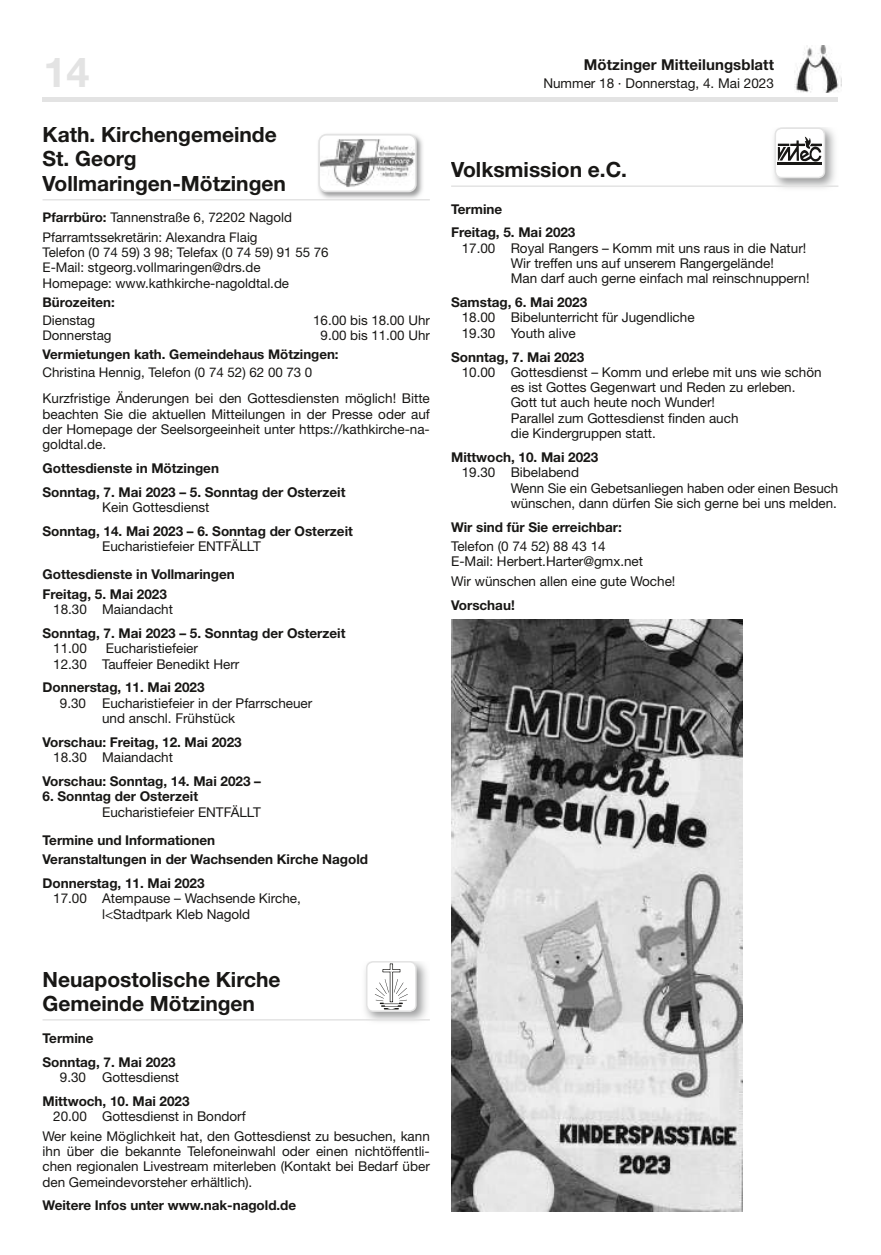
<style>
.page{position:relative;width:881px;height:1255px;background:#fff}
.page>*{position:absolute;margin:0;border:0;box-sizing:border-box;transform-origin:0 0}
.t1{font:700 41.4px "Helvetica Neue LT Std";color:#e3e3e3}
.t2{font:700 21px/24px "Helvetica Neue";color:#181715}
.t3{font:700 21px/24px "Helvetica Neue LT Std";color:#181715}
.t4{font:700 15px "Helvetica Neue LT Std";letter-spacing:.005em;color:#181715}
.t5{font:13.5px/15.3px "Helvetica Neue LT Std";color:#181715}
.t6{font:700 13.5px/23.9px "Helvetica Neue LT Std";color:#181715}
.t7{font:13.35px/15.3px "Helvetica Neue LT Std";color:#181715}
.t8{font:700 13.35px "Helvetica Neue LT Std";color:#181715}
.s1{font-weight:700}
</style>
<div class="page">
<hr style="left:43px;top:98px;width:795px;height:4px;background:#e3e3e3">
<img style="left:794px;top:46px;width:47px;height:47px">
<img style="left:318px;top:133px;width:105px;height:66px">
<div style="left:319px;top:135px;width:96px;height:56px;background:#fff;border-radius:7px"></div>
<img style="left:321px;top:139px;width:92px;height:48px">
<div style="left:318px;top:134px;width:98px;height:58px;border:2px solid #e3e3e3;border-radius:7px"></div>
<hr style="left:43px;top:199px;width:386px;height:1px;background:#e3e3e3">
<img style="left:362px;top:961px;width:67px;height:61px">
<div style="left:366px;top:961px;width:50px;height:50px;background:#fff;border-radius:6px"></div>
<svg style="left:375px;top:964px;width:32px;height:43px"></svg>
<div style="left:366px;top:961px;width:50px;height:50px;border:2px solid #e3e3e3;border-radius:6px"></div>
<hr style="left:43px;top:1019px;width:386px;height:1px;background:#e3e3e3">
<img style="left:774px;top:127px;width:61px;height:61px">
<div style="left:775px;top:128px;width:49px;height:49px;background:#fff;border-radius:6px"></div>
<hr style="left:777px;top:162px;width:44px;height:3px;background:#181715">
<svg style="left:777px;top:137px;width:44px;height:25px"></svg>
<div style="left:774px;top:127px;width:50px;height:51px;border:2px solid #e3e3e3;border-radius:6px"></div>
<hr style="left:451px;top:185px;width:387px;height:2px;background:#e3e3e3">
<img style="left:451px;top:619px;width:291px;height:592px">
<h1 class="t1" style="left:43px;top:57px;width:47px">14</h1>
<p class="t4" style="left:583px;top:60px;width:191px">Mötzinger Mitteilungsblatt</p>
<p class="t5" style="left:543px;top:77px;width:232px">Nummer 18 · Donnerstag, 4. Mai 2023</p>
<h2 class="t3" style="left:43px;top:123px;width:245px">Kath. Kirchengemeinde<br>St. Georg<br>Vollmaringen-Mötzingen</h2>
<p class="t7" style="left:43px;top:209px;width:251px;line-height:19.5px"><span class="s1">Pfarrbüro:</span> Tannenstraße 6, 72202 Nagold<br>Pfarramtssekretärin: Alexandra Flaig</p>
<p class="t7" style="left:43px;top:246px;width:287px">Telefon (0 74 59) 3 98; Telefax (0 74 59) 91 55 76<br>E-Mail: stgeorg.vollmaringen@drs.de<br>Homepage: www.kathkirche-nagoldtal.de</p>
<p class="t8" style="left:43px;top:295px;width:74px">Bürozeiten:</p>
<p class="t7" style="left:43px;top:313px;width:54px">Dienstag</p>
<p class="t7" style="left:313px;top:313px;width:118px">16.00 bis 18.00 Uhr</p>
<p class="t7" style="left:43px;top:329px;width:70px">Donnerstag</p>
<p class="t7" style="left:320px;top:329px;width:111px">9.00 bis 11.00 Uhr</p>
<p class="t8" style="left:43px;top:347px;width:297px">Vermietungen kath. Gemeindehaus Mötzingen:</p>
<p class="t7" style="left:43px;top:366px;width:271px">Christina Hennig, Telefon (0 74 52) 62 00 73 0</p>
<p class="t5" style="left:43px;top:392px;width:388px;text-align:justify">Kurzfristige Änderungen bei den Gottesdiensten möglich! Bitte beachten Sie die aktuellen Mitteilungen in der Presse oder auf der Homepage der Seelsorgeeinheit unter https://kathkirche-na&shy;goldtal.de.</p>
<p class="t6" style="left:43px;top:457px;width:304px">Gottesdienste in Mötzingen<br>Sonntag, 7. Mai 2023 – 5. Sonntag der Osterzeit</p>
<p class="t5" style="left:102px;top:501px;width:109px">Kein Gottesdienst</p>
<p class="t6" style="left:43px;top:520px;width:312px">Sonntag, 14. Mai 2023 – 6. Sonntag der Osterzeit</p>
<p class="t5" style="left:102px;top:540px;width:160px">Eucharistiefeier ENTFÄLLT</p>
<p class="t6" style="left:43px;top:566px;width:194px;line-height:19.5px">Gottesdienste in Vollmaringen<br>Freitag, 5. Mai 2023</p>
<p class="t5" style="left:53px;top:603px;width:121px">18.30 Maiandacht</p>
<p class="t6" style="left:43px;top:622px;width:304px">Sonntag, 7. Mai 2023 – 5. Sonntag der Osterzeit</p>
<p class="t5" style="left:53px;top:642px;width:35px">11.00</p>
<p class="t5" style="left:53px;top:642px;width:188px;text-indent:53px">Eucharistiefeier<br>12.30 Tauffeier Benedikt Herr</p>
<p class="t6" style="left:43px;top:677px;width:163px">Donnerstag, 11. Mai 2023</p>
<p class="t5" style="left:102px;top:696px;width:212px;text-indent:-42px">9.30 Eucharistiefeier in der Pfarrscheuer und anschl. Frühstück</p>
<p class="t6" style="left:43px;top:731px;width:200px">Vorschau: Freitag, 12. Mai 2023</p>
<p class="t5" style="left:53px;top:751px;width:121px">18.30 Maiandacht</p>
<p class="t6" style="left:43px;top:770px;width:220px">Vorschau: Sonntag, 14. Mai 2023 –</p>
<p class="t6" style="left:43px;top:785px;width:157px">6. Sonntag der Osterzeit</p>
<p class="t5" style="left:102px;top:805px;width:160px">Eucharistiefeier ENTFÄLLT</p>
<p class="t6" style="left:43px;top:831px;width:327px;line-height:19.5px">Termine und Informationen<br>Veranstaltungen in der Wachsenden Kirche Nagold</p>
<p class="t6" style="left:43px;top:872px;width:163px">Donnerstag, 11. Mai 2023</p>
<p class="t5" style="left:53px;top:892px;width:249px;text-align:center">17.00 Atempause – Wachsende Kirche, l&lt;Stadtpark Kleb Nagold</p>
<h2 class="t2" style="left:43px;top:968px;width:239px">Neuapostolische Kirche<br>Gemeinde Mötzingen</h2>
<p class="t6" style="left:43px;top:1027px;width:135px">Termine<br>Sonntag, 7. Mai 2023</p>
<p class="t5" style="left:60px;top:1070px;width:121px">9.30 Gottesdienst</p>
<p class="t6" style="left:43px;top:1090px;width:148px">Mittwoch, 10. Mai 2023</p>
<p class="t5" style="left:43px;top:1107px;width:388px;line-height:19.5px;text-indent:11px">20.00 Gottesdienst in Bondorf<br>Wer keine Möglichkeit hat, den Gottesdienst zu besuchen, kann</p>
<p class="t5" style="left:43px;top:1144px;width:388px;text-align:justify">ihn über die bekannte Telefoneinwahl oder einen nichtöffentli&shy;chen regionalen Livestream miterleben (Kontakt bei Bedarf über den Gemeindevorsteher erhältlich).</p>
<p class="t6" style="left:43px;top:1194px;width:255px">Weitere Infos unter www.nak-nagold.de</p>
<h2 class="t2" style="left:451px;top:157px;width:177px">Volksmission e.C.</h2>
<p class="t6" style="left:451px;top:198px;width:126px">Termine<br>Freitag, 5. Mai 2023</p>
<p class="t5" style="left:510px;top:241px;width:300px;text-indent:-49px">17.00 Royal Rangers – Komm mit uns raus in die Natur!<br>Wir treffen uns auf unserem Rangergelände!<br>Man darf auch gerne einfach mal reinschnuppern!</p>
<p class="t6" style="left:451px;top:291px;width:137px">Samstag, 6. Mai 2023</p>
<p class="t5" style="left:461px;top:311px;width:234px">18.00 Bibelunterricht für Jugendliche<br>19.30 Youth alive</p>
<p class="t6" style="left:451px;top:346px;width:135px">Sonntag, 7. Mai 2023</p>
<p class="t5" style="left:510px;top:365px;width:312px;text-indent:-49px">10.00 Gottesdienst – Komm und erlebe mit uns wie schön es ist Gottes Gegenwart und Reden zu erleben.<br>Gott tut auch heute noch Wunder!<br>Parallel zum Gottesdienst fnden auch<br>die Kindergruppen statt.</p>
<p class="t6" style="left:451px;top:446px;width:148px">Mittwoch, 10. Mai 2023</p>
<p class="t5" style="left:510px;top:466px;width:329px;text-indent:-49px">19.30 Bibelabend<br>Wenn Sie ein Gebetsanliegen haben oder einen Besuch wünschen, dann dürfen Sie sich gerne bei uns melden.</p>
<p class="t6" style="left:451px;top:516px;width:172px">Wir sind für Sie erreichbar:</p>
<p class="t5" style="left:451px;top:540px;width:193px">Telefon (0 74 52) 88 43 14<br>E-Mail: Herbert.Harter@gmx.net</p>
<p class="t5" style="left:451px;top:575px;width:226px">Wir wünschen allen eine gute Woche!</p>
<p class="t6" style="left:451px;top:594px;width:65px">Vorschau!</p>
</div>
